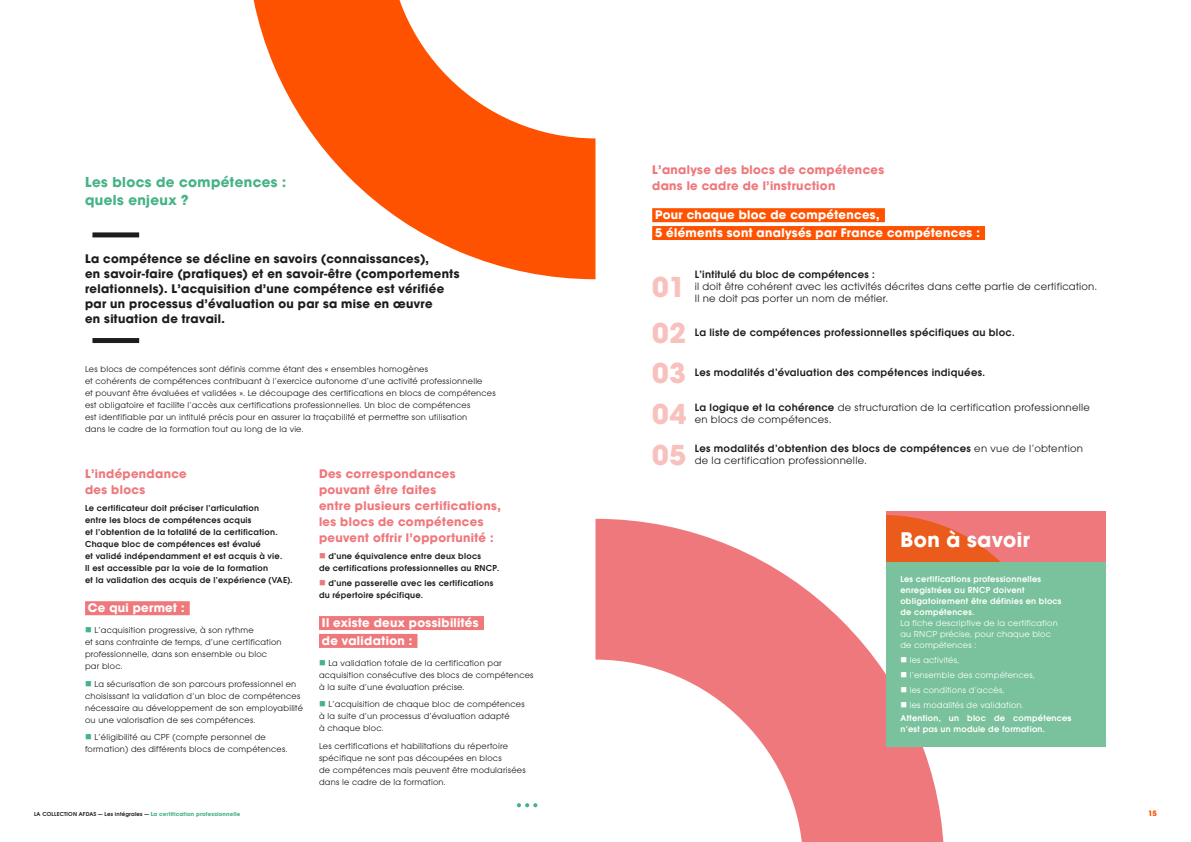
<style>
.page{position:relative;width:1191px;height:842px;background:#fff}
.page>*{position:absolute;margin:0;border:0;box-sizing:border-box;transform-origin:0 0}
.t1{font:700 30px "Avalon";letter-spacing:.025em;color:#f8c1be}
.t2{font:700 22px "Avalon";letter-spacing:.03em;color:#fff}
.t3{font:700 15px/18px "Avalon";letter-spacing:.025em;color:#45b385}
.t4{font:700 13px/15px "Avalon";letter-spacing:.025em;color:#1d1d1b}
.t5{font:700 13px/16px "Avalon";letter-spacing:.025em;color:#ef787c}
.t6{font:700 13px/17.8px "Avalon";letter-spacing:.025em;color:#fff}
.t7{font:11px/12px "Avalon";letter-spacing:.02em;color:#1d1d1b}
.t8{font:600 11px "Avalon";letter-spacing:.025em;color:#1d1d1b}
.t9{font:9px/12px "Avalon";letter-spacing:.025em;color:#1d1d1b}
.t10{font:600 9px/12px "Avalon";letter-spacing:.025em;color:#1d1d1b}
.t11{font:600 9px/11px "Avalon";letter-spacing:.025em;color:#fff}
.t12{font:9px/11px "Avalon";letter-spacing:.025em;color:#fff}
.t13{font:700 8px "Avalon";color:#ff5200}
.t14{font:600 6px "Avalon";letter-spacing:.025em;color:#1d1d1b}
.s1{color:#45b385}
.s2{color:#ef787c}
.s3{font-weight:600}
.s4{font-weight:400}
.s5{font-weight:700}
.s6{font-weight:700;color:#45b385}
</style>
<div class="page">
<div style="left:92px;top:232px;width:47px;height:5px;background:#1d1d1b"></div>
<div style="left:92px;top:338px;width:47px;height:5px;background:#1d1d1b"></div>
<div style="left:85px;top:601px;width:105px;height:14px;background:#ef787c"></div>
<div style="left:319px;top:616px;width:165px;height:14px;background:#ef787c"></div>
<div style="left:319px;top:634px;width:98px;height:14px;background:#ef787c"></div>
<div style="left:652px;top:208px;width:233px;height:14px;background:#ff5200"></div>
<div style="left:652px;top:226px;width:333px;height:14px;background:#ff5200"></div>
<svg style="left:253px;top:0;width:342px;height:279px;fill:#ff5200"></svg>
<svg style="left:595px;top:519px;width:349px;height:323px;fill:#ef787c"></svg>
<div style="left:886px;top:561px;width:220px;height:185px;background:#7ac29d"></div>
<svg style="left:886px;top:511px;width:220px;height:50px;background:#ed6e5c"></svg>
<svg style="left:517px;top:803px;width:20px;height:4px"></svg>
<h3 class="t3" style="left:85px;top:173px;width:202px">Les blocs de compétences : quels enjeux ?</h3>
<p class="t4" style="left:85px;top:251px;width:376px">La compétence se décline en savoirs (connaissances),<br>en savoir-faire (pratiques) et en savoir-être (comportements relationnels). L’acquisition d’une compétence est vérifiée par un processus d’évaluation ou par sa mise en œuvre<br>en situation de travail.</p>
<p class="t9" style="left:85px;top:363px;width:412px">Les blocs de compétences sont définis comme étant des « ensembles homogènes<br>et cohérents de compétences contribuant à l’exercice autonome d’une activité professionnelle<br>et pouvant être évaluées et validées ». Le découpage des certifications en blocs de compétences est obligatoire et facilite l’accès aux certifications professionnelles. Un bloc de compétences<br>est identifiable par un intitulé précis pour en assurer la traçabilité et permettre son utilisation<br>dans le cadre de la formation tout au long de la vie.</p>
<h3 class="t5" style="left:85px;top:465px;width:103px">L’indépendance des blocs</h3>
<p class="t10" style="left:85px;top:502px;width:209px">Le certificateur doit préciser l’articulation<br>entre les blocs de compétences acquis<br>et l’obtention de la totalité de la certification.<br>Chaque bloc de compétences est évalué<br>et validé indépendamment et est acquis à vie.<br>Il est accessible par la voie de la formation<br>et la validation des acquis de l’expérience (VAE).</p>
<h3 class="t6" style="left:88px;top:599px;width:98px">Ce qui permet :</h3>
<p class="t9" style="left:85px;top:624px;width:198px"><span class="s1">■</span> L’acquisition progressive, à son rythme<br>et sans contrainte de temps, d’une certification professionnelle, dans son ensemble ou bloc par bloc.</p>
<p class="t9" style="left:85px;top:677px;width:219px"><span class="s1">■</span> La sécurisation de son parcours professionnel en choisissant la validation d’un bloc de compétences nécessaire au développement de son employabilité ou une valorisation de ses compétences.</p>
<p class="t9" style="left:85px;top:731px;width:204px"><span class="s1">■</span> L’éligibilité au CPF (compte personnel de formation) des différents blocs de compétences.</p>
<h3 class="t5" style="left:319px;top:465px;width:183px">Des correspondances pouvant être faites<br>entre plusieurs certifications, les blocs de compétences peuvent offrir l’opportunité :</h3>
<p class="t10" style="left:319px;top:550px;width:182px"><span class="s2">■</span> d’une équivalence entre deux blocs<br>de certifications professionnelles au RNCP.</p>
<p class="t10" style="left:319px;top:577px;width:176px"><span class="s2">■</span> d’une passerelle avec les certifications du répertoire spécifique.</p>
<h3 class="t6" style="left:322px;top:614px;width:158px">Il existe deux possibilités de validation :</h3>
<p class="t9" style="left:319px;top:657px;width:216px"><span class="s1">■</span> La validation totale de la certification par acquisition consécutive des blocs de compétences à la suite d’une évaluation précise.</p>
<p class="t9" style="left:319px;top:698px;width:207px"><span class="s1">■</span> L’acquisition de chaque bloc de compétences à la suite d’un processus d’évaluation adapté<br>à chaque bloc.</p>
<p class="t9" style="left:319px;top:740px;width:208px">Les certifications et habilitations du répertoire spécifique ne sont pas découpées en blocs<br>de compétences mais peuvent être modularisées dans le cadre de la formation.</p>
<h3 class="t5" style="left:652px;top:162px;width:233px">L’analyse des blocs de compétences dans le cadre de l’instruction</h3>
<h3 class="t6" style="left:655px;top:206px;width:326px">Pour chaque bloc de compétences,<br>5 éléments sont analysés par France compétences :</h3>
<h1 class="t1" style="left:652px;top:269px;width:34px">01</h1>
<p class="t8" style="left:694px;top:268px;width:181px">L’intitulé du bloc de compétences :</p>
<p class="t7" style="left:694px;top:280px;width:404px">il doit être cohérent avec les activités décrites dans cette partie de certification.<br>Il ne doit pas porter un nom de métier.</p>
<h1 class="t1" style="left:652px;top:314px;width:35px">02</h1>
<p class="t8" style="left:694px;top:325px;width:321px">La liste de compétences professionnelles spécifiques au bloc.</p>
<h1 class="t1" style="left:652px;top:355px;width:35px">03</h1>
<p class="t8" style="left:694px;top:366px;width:292px">Les modalités d’évaluation des compétences indiquées.</p>
<h1 class="t1" style="left:652px;top:396px;width:36px">04</h1>
<p class="t7" style="left:694px;top:401px;width:397px"><span class="s3">La logique et la cohérence</span> de structuration de la certification professionnelle en blocs de compétences.</p>
<h1 class="t1" style="left:652px;top:436px;width:35px">05</h1>
<p class="t7" style="left:694px;top:442px;width:390px"><span class="s3">Les modalités d’obtention des blocs de compétences</span> en vue de l’obtention de la certification professionnelle.</p>
<h2 class="t2" style="left:900px;top:526px;width:131px">Bon à savoir</h2>
<p class="t11" style="left:900px;top:574px;width:163px">Les certifications professionnelles enregistrées au RNCP doivent obligatoirement être définies en blocs de compétences.</p>
<p class="t12" style="left:900px;top:618px;width:159px">La fiche descriptive de la certification au RNCP précise, pour chaque bloc de compétences :</p>
<p class="t12" style="left:900px;top:654px;width:60px">■ les activités,</p>
<p class="t12" style="left:900px;top:669px;width:136px">■ l’ensemble des compétences,</p>
<p class="t12" style="left:900px;top:684px;width:106px">■ les conditions d’accès,</p>
<p class="t11" style="left:900px;top:697px;width:173px;line-height:13.9px">■ <span class="s4">les modalités de validation.<br></span>Attention, un bloc de compétence<span class="s5">s</span></p>
<p class="t11" style="left:900px;top:724px;width:146px">n’est pas un module de formation.</p>
<p class="t14" style="left:34px;top:811px;width:208px">LA COLLECTION AFDAS — Les intégrales — <span class="s6">La certification professionnelle</span></p>
<p class="t13" style="left:1148px;top:809px;width:10px">15</p>
</div>
